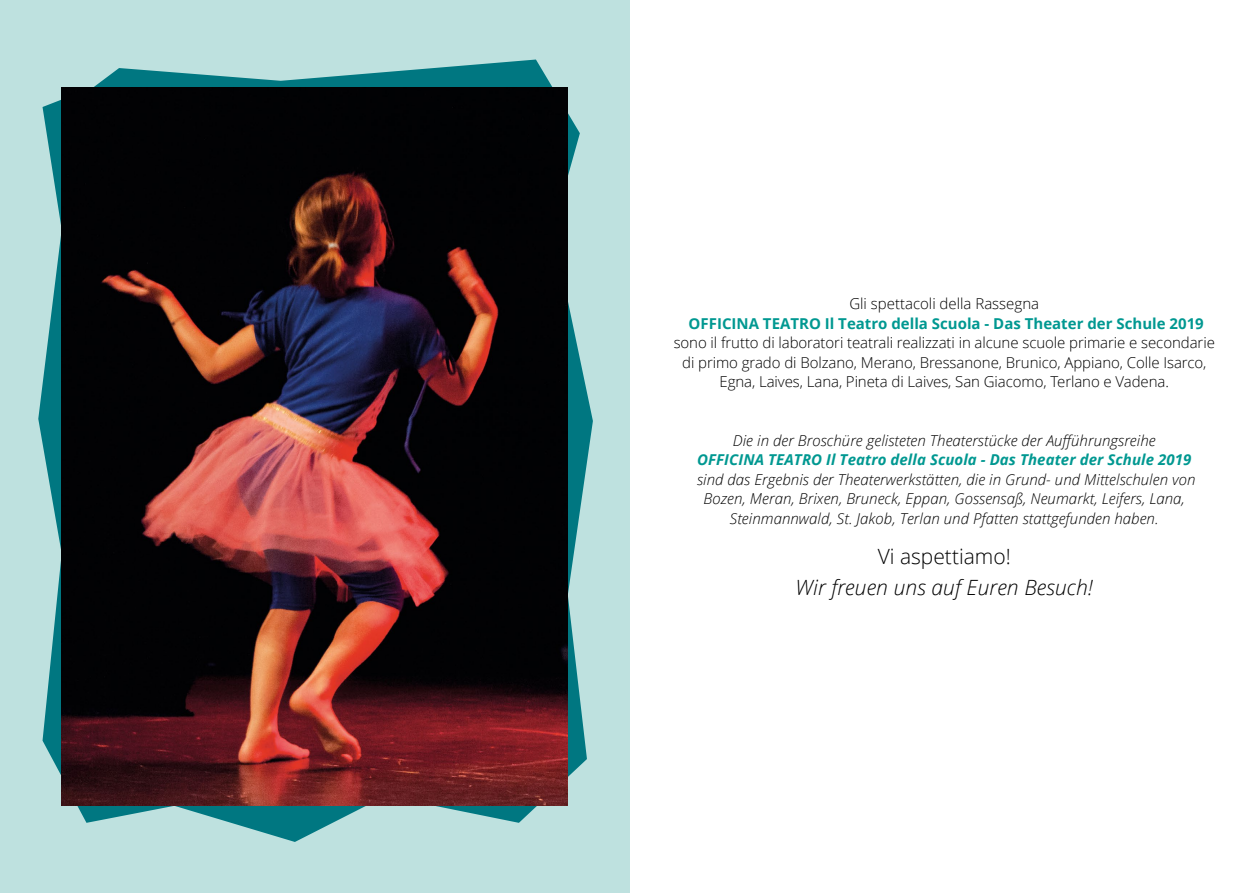
<style>
.page{position:relative;width:1259px;height:893px;background:#fff}
.page>*{position:absolute;margin:0;border:0;box-sizing:border-box;transform-origin:0 0}
.t1{font:italic 300 21px "Open Sans";letter-spacing:.005em;color:#000}
.t2{font:300 21px "Open Sans";color:#000}
.t3{font:italic 300 15px/19.5px "Open Sans";letter-spacing:.005em;color:#000;text-align:center}
.t4{font:300 15px/19.5px "Open Sans";letter-spacing:-.005em;color:#000;text-align:center}
.t5{font:700 15px "Open Sans";color:#009891}
.t6{font:italic 700 15px "Open Sans";letter-spacing:.005em;color:#009891}
</style>
<div class="page">
<div style="left:0;top:0;width:629px;height:893px;background:#bee1df"></div>
<svg style="left:38px;top:60px;width:555px;height:782px"></svg>
<img style="left:62px;top:87px;width:506px;height:719px">
<p class="t4" style="left:849px;top:294px;width:191px">Gli spettacoli della Rassegna</p>
<p class="t5" style="left:688px;top:313px;width:517px">OFFICINA TEATRO Il Teatro della Scuola - Das Theater der Schule 2019</p>
<p class="t4" style="left:673px;top:333px;width:543px">sono il frutto di laboratori teatrali realizzati in alcune scuole primarie e secondarie di primo grado di Bolzano, Merano, Bressanone, Brunico, Appiano, Colle Isarco,<br>Egna, Laives, Lana, Pineta di Laives, San Giacomo, Terlano e Vadena.</p>
<p class="t3" style="left:733px;top:430px;width:424px">Die in der Broschüre gelisteten Theaterstücke der Aufführungsreihe</p>
<p class="t6" style="left:697px;top:449px;width:496px">OFFICINA TEATRO Il Teatro della Scuola - Das Theater der Schule 2019</p>
<p class="t3" style="left:697px;top:469px;width:500px">sind das Ergebnis der Theaterwerkstätten, die in Grund- und Mittelschulen von<br>Bozen, Meran, Brixen, Bruneck, Eppan, Gossensaß, Neumarkt, Leifers, Lana,<br>Steinmannwald, St. Jakob, Terlan und Pfatten stattgefunden haben.</p>
<h1 class="t2" style="left:877px;top:542px;width:135px">Vi aspettiamo!</h1>
<h1 class="t1" style="left:795px;top:573px;width:299px">Wir freuen uns auf Euren Besuch!</h1>
</div>
